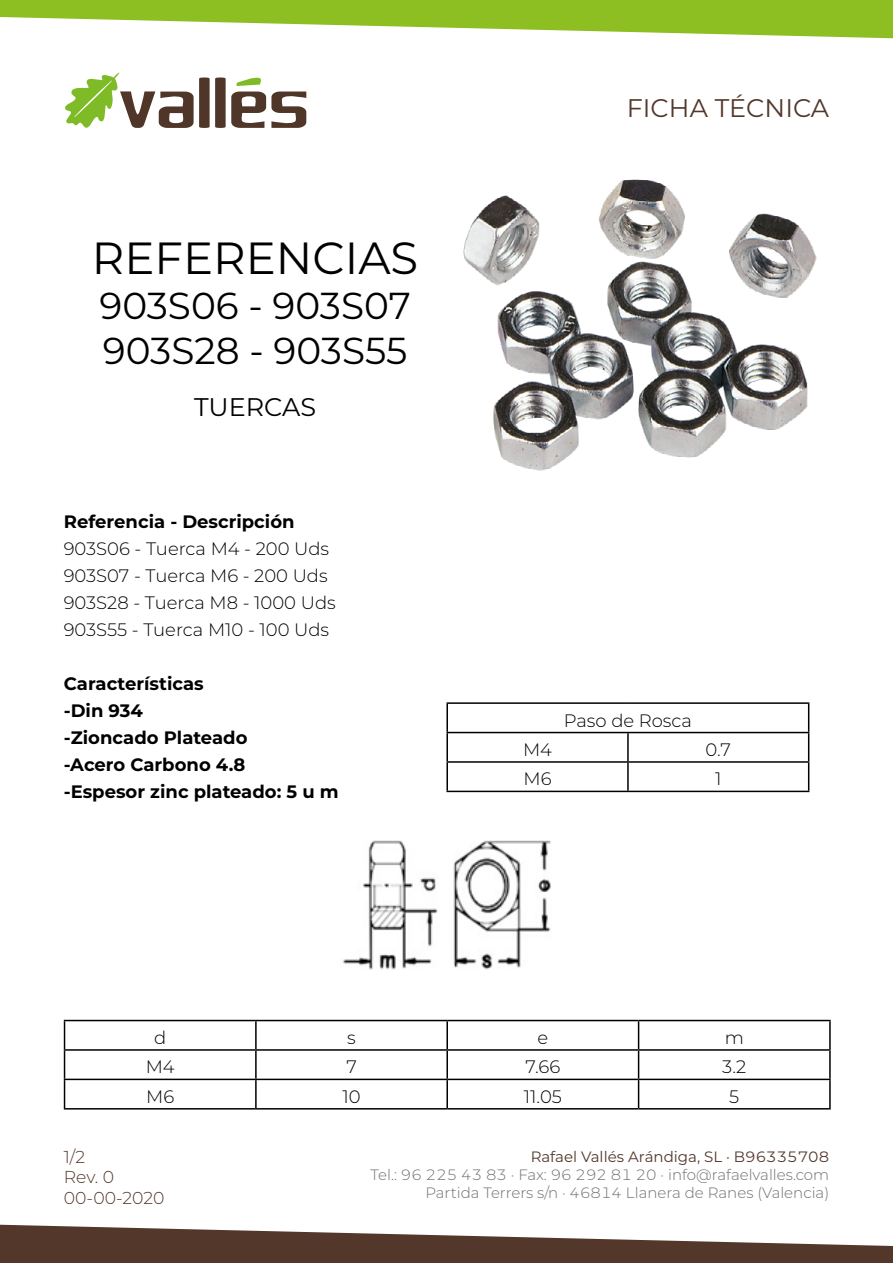
<style>
.page{position:relative;width:893px;height:1263px;background:#fff}
.page>*{position:absolute;margin:0;border:0;box-sizing:border-box;transform-origin:0 0}
.t1{font:45px "Montserrat";color:#000}
.t2{font:37.5px "Montserrat";color:#000}
.t3{font:25.5px "Montserrat";color:#53372a}
.t4{font:25.5px "Montserrat";color:#000}
.t5{font:300 18px "Montserrat";color:#000}
.t6{font:700 18px "Montserrat";color:#000}
.t7{font:300 17.25px/20.7px "Montserrat";color:#53372a}
.t8{font:300 15px/18px "Montserrat";color:#706f6f;text-align:right}
.t9{font:15px "Montserrat";color:#53372a}
</style>
<div class="page">
<svg style="left:65px;top:72px;width:241px;height:56px"></svg>
<svg style="left:0;top:0;width:893px;height:38px"></svg>
<svg style="left:0;top:1225px;width:893px;height:38px"></svg>
<img style="left:463px;top:179px;width:354px;height:292px">
<hr style="left:64px;top:1020px;width:192px;height:1px;background:#000">
<hr style="left:256px;top:1020px;width:191px;height:1px;background:#000">
<hr style="left:255px;top:1021px;width:2px;height:28px;background:#000">
<hr style="left:447px;top:1020px;width:192px;height:1px;background:#000">
<hr style="left:446px;top:1021px;width:2px;height:28px;background:#000">
<hr style="left:639px;top:1020px;width:192px;height:1px;background:#000">
<hr style="left:829px;top:1021px;width:2px;height:28px;background:#000">
<hr style="left:64px;top:1049px;width:192px;height:2px;background:#000">
<hr style="left:256px;top:1049px;width:191px;height:2px;background:#000">
<hr style="left:255px;top:1051px;width:2px;height:28px;background:#000">
<hr style="left:447px;top:1049px;width:192px;height:2px;background:#000">
<hr style="left:446px;top:1051px;width:2px;height:28px;background:#000">
<hr style="left:639px;top:1049px;width:192px;height:2px;background:#000">
<hr style="left:829px;top:1051px;width:2px;height:28px;background:#000">
<hr style="left:64px;top:1079px;width:192px;height:1px;background:#000">
<svg style="left:64px;top:1021px;width:1px;height:87px"></svg>
<hr style="left:256px;top:1079px;width:191px;height:1px;background:#000">
<hr style="left:255px;top:1080px;width:2px;height:28px;background:#000">
<hr style="left:447px;top:1079px;width:192px;height:1px;background:#000">
<hr style="left:446px;top:1080px;width:2px;height:28px;background:#000">
<hr style="left:639px;top:1079px;width:192px;height:1px;background:#000">
<svg style="left:638px;top:1021px;width:1px;height:87px"></svg>
<hr style="left:829px;top:1080px;width:2px;height:28px;background:#000">
<hr style="left:64px;top:1108px;width:192px;height:1px;background:#000">
<hr style="left:256px;top:1108px;width:191px;height:1px;background:#000">
<hr style="left:447px;top:1108px;width:192px;height:1px;background:#000">
<hr style="left:639px;top:1108px;width:192px;height:1px;background:#000">
<img style="left:343px;top:840px;width:208px;height:130px">
<hr style="left:446px;top:702px;width:182px;height:2px;background:#000">
<hr style="left:446px;top:704px;width:2px;height:28px;background:#000">
<hr style="left:628px;top:702px;width:181px;height:2px;background:#000">
<hr style="left:446px;top:732px;width:182px;height:1px;background:#000">
<hr style="left:446px;top:733px;width:2px;height:28px;background:#000">
<hr style="left:628px;top:732px;width:181px;height:1px;background:#000">
<hr style="left:627px;top:733px;width:2px;height:28px;background:#000">
<hr style="left:446px;top:761px;width:182px;height:2px;background:#000">
<hr style="left:446px;top:763px;width:2px;height:28px;background:#000">
<hr style="left:628px;top:761px;width:181px;height:2px;background:#000">
<hr style="left:627px;top:763px;width:2px;height:28px;background:#000">
<svg style="left:808px;top:704px;width:1px;height:87px"></svg>
<hr style="left:446px;top:791px;width:182px;height:1px;background:#000">
<hr style="left:628px;top:791px;width:181px;height:1px;background:#000">
<p class="t1" style="left:92px;top:227px;width:328px">REFERENCIAS</p>
<p class="t2" style="left:99px;top:280px;width:313px">903S06 - 903S07</p>
<p class="t2" style="left:103px;top:325px;width:306px">903S28 - 903S55</p>
<p class="t4" style="left:194px;top:389px;width:123px">TUERCAS</p>
<p class="t6" style="left:64px;top:508px;width:232px">Referencia - Descripción</p>
<p class="t5" style="left:64px;top:536px;width:267px">903S06 - Tuerca M4 - 200 Uds</p>
<p class="t5" style="left:64px;top:563px;width:265px">903S07 - Tuerca M6 - 200 Uds</p>
<p class="t5" style="left:64px;top:590px;width:273px">903S28 - Tuerca M8 - 1000 Uds</p>
<p class="t5" style="left:64px;top:617px;width:267px">903S55 - Tuerca M10 - 100 Uds</p>
<p class="t6" style="left:64px;top:670px;width:141px">Características</p>
<p class="t6" style="left:64px;top:697px;width:81px">-Din 934</p>
<p class="t6" style="left:64px;top:724px;width:185px">-Zioncado Plateado</p>
<p class="t6" style="left:64px;top:751px;width:183px">-Acero Carbono 4.8</p>
<p class="t6" style="left:64px;top:778px;width:276px">-Espesor zinc plateado: 5 u m</p>
<h3 class="t3" style="left:627px;top:90px;width:204px">FICHA TÉCNICA</h3>
<p class="t5" style="left:564px;top:708px;width:130px">Paso de Rosca</p>
<p class="t5" style="left:523px;top:737px;width:30px">M4</p>
<p class="t5" style="left:706px;top:737px;width:27px">0.7</p>
<p class="t5" style="left:524px;top:767px;width:30px">M6</p>
<p class="t5" style="left:715px;top:767px;width:8px">1</p>
<p class="t5" style="left:154px;top:1025px;width:14px">d</p>
<p class="t5" style="left:347px;top:1025px;width:10px">s</p>
<p class="t5" style="left:538px;top:1025px;width:12px">e</p>
<p class="t5" style="left:725px;top:1025px;width:21px">m</p>
<p class="t5" style="left:146px;top:1055px;width:30px">M4</p>
<p class="t5" style="left:346px;top:1055px;width:12px">7</p>
<p class="t5" style="left:526px;top:1055px;width:36px">7.66</p>
<p class="t5" style="left:722px;top:1055px;width:25px">3.2</p>
<p class="t5" style="left:146px;top:1084px;width:30px">M6</p>
<p class="t5" style="left:342px;top:1084px;width:20px">10</p>
<p class="t5" style="left:524px;top:1084px;width:39px">11.05</p>
<p class="t5" style="left:729px;top:1084px;width:12px">5</p>
<p class="t7" style="left:64px;top:1146px;width:102px">1/2<br>Rev. 0<br>00-00-2020</p>
<p class="t9" style="left:531px;top:1146px;width:300px">Rafael Vallés Arándiga, SL · B96335708</p>
<p class="t8" style="left:371px;top:1165px;width:460px">Tel.: 96 225 43 83 · Fax: 96 292 81 20 · info@rafaelvalles.com<br>Partida Terrers s/n · 46814 Llanera de Ranes (Valencia)</p>
</div>
